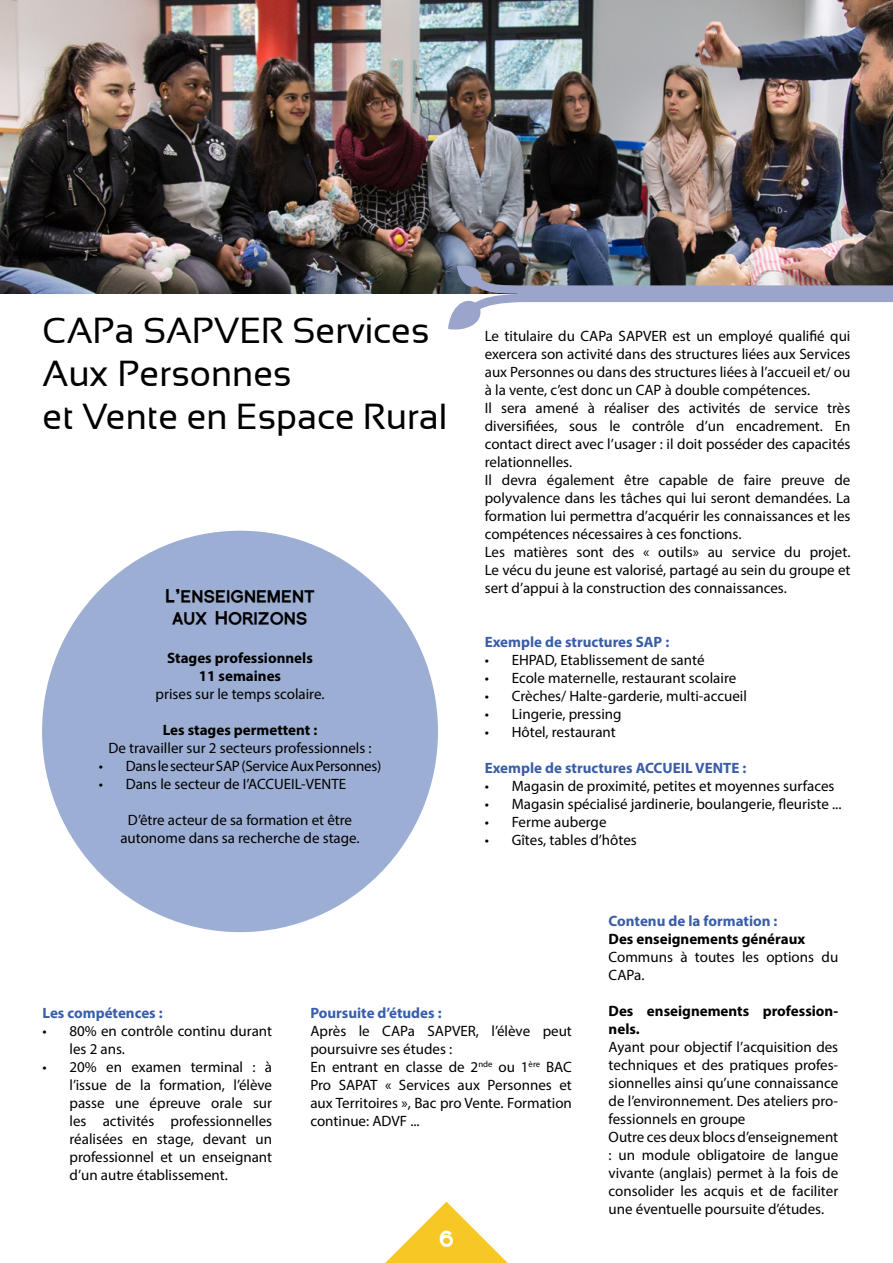
<style>
.page{position:relative;width:893px;height:1263px;background:#fff}
.page>*{position:absolute;margin:0;border:0;box-sizing:border-box;transform-origin:0 0}
.t1{font:36px/43.2px "Sansation";color:#000}
.t2{font:21px "Florencesans SC Black";color:#fff}
.t3{font:18px/21.6px "Florencesans SC Black";color:#000;text-align:center}
.t4{font:15px/18px "Myriad Pro";color:#000}
.t5{font:700 15px "Myriad Pro";color:#395da8}
.t6{font:700 15px/18px "Myriad Pro";color:#000;text-align:center}
.t7{font:15px "Myriad Pro";letter-spacing:-.02em;color:#000}
</style>
<div class="page">
<div style="left:42px;top:531px;width:396px;height:401px;background:#9caed3;border-radius:50%"></div>
<img style="left:0;top:0;width:893px;height:293px">
<svg style="left:385px;top:1202px;width:123px;height:61px"></svg>
<img style="left:448px;top:210px;width:445px;height:120px">
<h1 class="t1" style="left:43px;top:309px;width:406px">CAPa SAPVER Services<br>Aux Personnes<br>et Vente en Espace Rural</h1>
<p class="t3" style="left:165px;top:585px;width:151px">L’enseignement aux Horizons</p>
<p class="t6" style="left:167px;top:649px;width:147px">Stages professionnels<br>11 semaines</p>
<p class="t4" style="left:156px;top:685px;width:170px">prises sur le temps scolaire.</p>
<p class="t6" style="left:163px;top:721px;width:156px">Les stages permettent :</p>
<p class="t4" style="left:108px;top:739px;width:265px">De travailler sur 2 secteurs professionnels :</p>
<p class="t7" style="left:99px;top:757px;width:284px">• Dans le secteur SAP (Service Aux Personnes)</p>
<p class="t4" style="left:99px;top:775px;width:249px">• Dans le secteur de I’ACCUEIL-VENTE</p>
<p class="t4" style="left:120px;top:811px;width:241px;text-align:center">D’être acteur de sa formation et être autonome dans sa recherche de stage.</p>
<p class="t4" style="left:485px;top:327px;width:367px">Le titulaire du CAPa SAPVER est un employé qualifié qui exercera son activité dans des structures liées aux Services aux Personnes ou dans des structures liées à l’accueil et/ ou à la vente, c’est donc un CAP à double compétences.<br>Il sera amené à réaliser des activités de service très diversifiées, sous le contrôle d’un encadrement. En contact direct avec l’usager : il doit posséder des capacités relationnelles.<br>Il devra également être capable de faire preuve de polyvalence dans les tâches qui lui seront demandées. La formation lui permettra d’acquérir les connaissances et les compétences nécessaires à ces fonctions.<br>Les matières sont des « outils» au service du projet.<br>Le vécu du jeune est valorisé, partagé au sein du groupe et sert d’appui à la construction des connaissances.</p>
<p class="t5" style="left:485px;top:632px;width:186px">Exemple de structures SAP :</p>
<p class="t4" style="left:485px;top:651px;width:221px">• EHPAD, Etablissement de santé</p>
<p class="t4" style="left:485px;top:669px;width:253px">• Ecole maternelle, restaurant scolaire</p>
<p class="t4" style="left:485px;top:687px;width:264px">• Crèches/ Halte-garderie, multi-accueil</p>
<p class="t4" style="left:485px;top:705px;width:138px">• Lingerie, pressing</p>
<p class="t4" style="left:485px;top:723px;width:133px">• Hôtel, restaurant</p>
<p class="t5" style="left:485px;top:758px;width:263px">Exemple de structures ACCUEIL VENTE :</p>
<p class="t4" style="left:485px;top:777px;width:351px">• Magasin de proximité, petites et moyennes surfaces</p>
<p class="t4" style="left:485px;top:795px;width:358px">• Magasin spécialisé jardinerie, boulangerie, fleuriste ...</p>
<p class="t4" style="left:485px;top:813px;width:123px">• Ferme auberge</p>
<p class="t4" style="left:485px;top:831px;width:154px">• Gîtes, tables d’hôtes</p>
<p class="t5" style="left:43px;top:1003px;width:122px">Les compétences :</p>
<p class="t4" style="left:70px;top:1021px;width:204px;text-indent:-27px">• 80% en contrôle continu durant les 2 ans.</p>
<p class="t4" style="left:70px;top:1057px;width:204px;text-align:justify;text-indent:-27px">• 20% en examen terminal : à l’issue de la formation, l’élève passe une épreuve orale sur les activités professionnelles réalisées en stage, devant un professionnel et un enseignant d’un autre établissement.</p>
<p class="t5" style="left:310px;top:1003px;width:133px">Poursuite d’études :</p>
<p class="t4" style="left:310px;top:1021px;width:263px">Après le CAPa SAPVER, l’élève peut poursuivre ses études :<br>En entrant en classe de 2<sup>nde</sup> ou 1<sup>ère</sup> BAC<br>Pro SAPAT « Services aux Personnes et aux Territoires », Bac pro Vente. Formation continue: ADVF ...</p>
<h2 class="t2" style="left:439px;top:1227px;width:17px">6</h2>
<p class="t5" style="left:609px;top:911px;width:170px">Contenu de la formation :</p>
<p class="t6" style="left:609px;top:929px;width:198px">Des enseignements généraux</p>
<p class="t4" style="left:609px;top:947px;width:231px">Communs à toutes les options du<br>CAPa.</p>
<p class="t6" style="left:609px;top:1001px;width:231px;text-align:left">Des enseignements profession&shy;nels.</p>
<p class="t4" style="left:609px;top:1037px;width:231px">Ayant pour objectif l’acquisition des techniques et des pratiques profes&shy;sionnelles ainsi qu’une connaissance de l’environnement. Des ateliers pro&shy;fessionnels en groupe<br>Outre ces deux blocs d’enseignement : un module obligatoire de langue vivante (anglais) permet à la fois de consolider les acquis et de faciliter une éventuelle poursuite d’études.</p>
</div>
